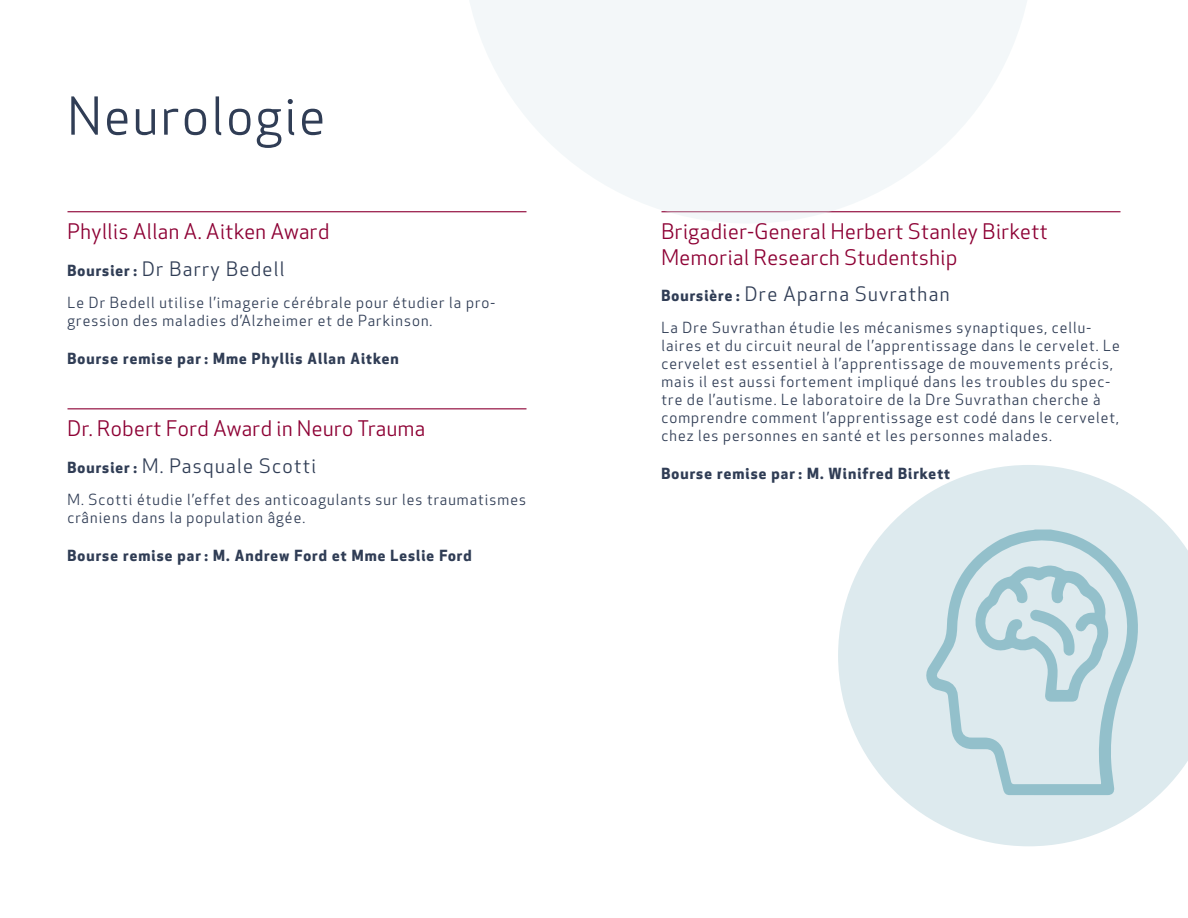
<style>
.page{position:relative;width:1188px;height:918px;background:#fff}
.page>*{position:absolute;margin:0;border:0;box-sizing:border-box;transform-origin:0 0}
.t1{font:51px "Apex New";letter-spacing:.05em;color:#303d55}
.t2{font:21px/25.2px "Apex New";letter-spacing:.025em;color:#8d0034}
.t3{font:19.5px "Apex New";letter-spacing:.07em;color:#303d55}
.t4{font:15px/18px "Apex New";letter-spacing:.07em;color:#303d55}
.t5{font:700 15px "Apex New";letter-spacing:.07em;color:#303d55}
.s1{font-weight:700;font-size:15px}
</style>
<div class="page">
<svg style="left:838px;top:465px;width:350px;height:381px;fill:#ddeaee"></svg>
<hr style="left:662px;top:211px;width:458px;height:1px;background:#8d0034">
<hr style="left:68px;top:211px;width:458px;height:1px;background:#8d0034">
<hr style="left:68px;top:408px;width:458px;height:1px;background:#8d0034">
<svg style="left:923px;top:522px;width:217px;height:273px;background:#cde1e6"></svg>
<svg style="left:971px;top:564px;width:139px;height:138px;background:#c4dce2"></svg>
<svg style="left:462px;top:0;width:572px;height:223px;fill:#f3f7f9"></svg>
<h1 class="t1" style="left:68px;top:84px;width:259px">Neurologie</h1>
<h2 class="t2" style="left:68px;top:219px;width:263px">Phyllis Allan A. Aitken Award</h2>
<h3 class="t3" style="left:68px;top:257px;width:219px"><span class="s1">Boursier :</span> Dr Barry Bedell</h3>
<p class="t4" style="left:68px;top:293px;width:429px">Le Dr Bedell utilise l’imagerie cérébrale pour étudier la pro&shy;gression des maladies d’Alzheimer et de Parkinson.</p>
<p class="t5" style="left:68px;top:348px;width:333px">Bourse remise par : Mme Phyllis Allan Aitken</p>
<h2 class="t2" style="left:68px;top:416px;width:359px">Dr. Robert Ford Award in Neuro Trauma</h2>
<h3 class="t3" style="left:68px;top:454px;width:250px"><span class="s1">Boursier :</span> M. Pasquale Scotti</h3>
<p class="t4" style="left:68px;top:490px;width:460px">M. Scotti étudie l’effet des anticoagulants sur les traumatismes crâniens dans la population âgée.</p>
<p class="t5" style="left:68px;top:545px;width:406px">Bourse remise par : M. Andrew Ford et Mme Leslie Ford</p>
<h2 class="t2" style="left:662px;top:219px;width:388px">Brigadier-General Herbert Stanley Birkett<br>Memorial Research Studentship</h2>
<h3 class="t3" style="left:662px;top:282px;width:290px"><span class="s1">Boursière :</span> Dre Aparna Suvrathan</h3>
<p class="t4" style="left:662px;top:318px;width:460px">La Dre Suvrathan étudie les mécanismes synaptiques, cellu&shy;laires et du circuit neural de l’apprentissage dans le cervelet. Le cervelet est essentiel à l’apprentissage de mouvements précis, mais il est aussi fortement impliqué dans les troubles du spec&shy;tre de l’autisme. Le laboratoire de la Dre Suvrathan cherche à comprendre comment l’apprentissage est codé dans le cervelet, chez les personnes en santé et les personnes malades.</p>
<p class="t5" style="left:662px;top:463px;width:290px">Bourse remise par : M. Winifred Birkett</p>
</div>
